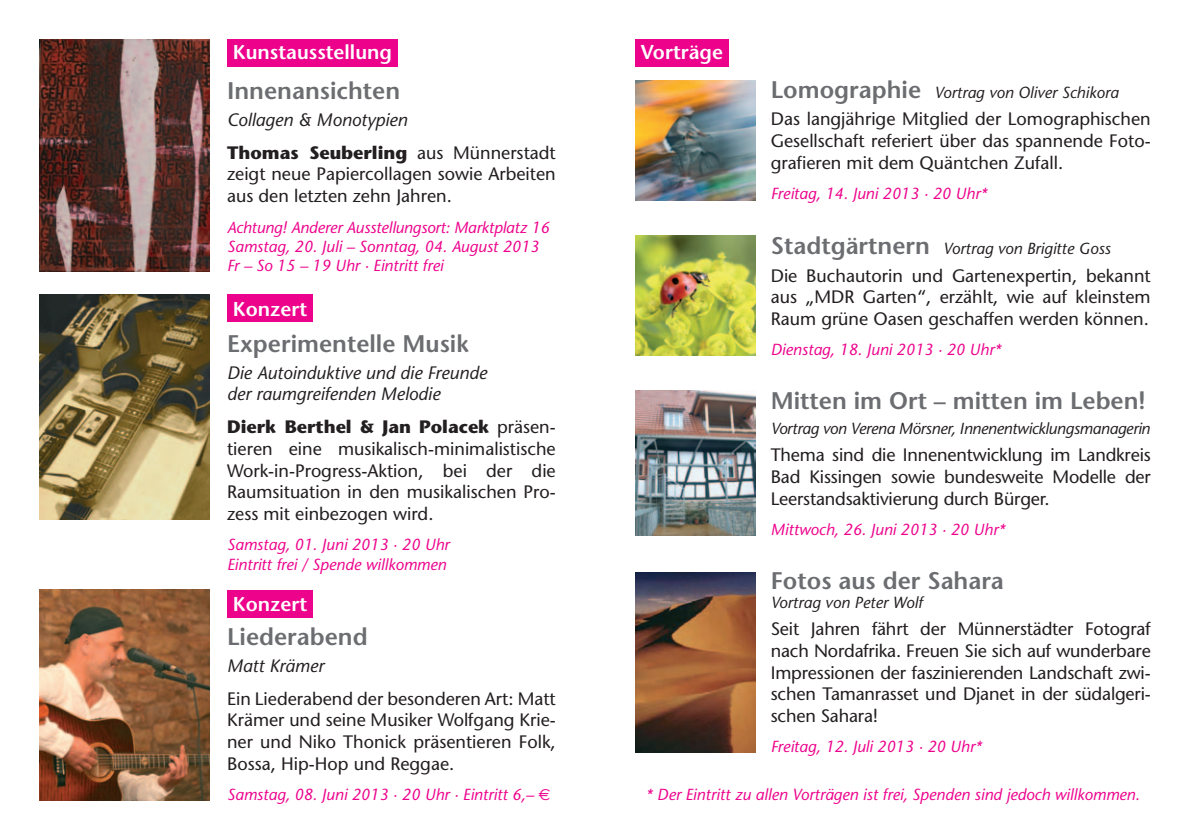
<style>
.page{position:relative;width:1191px;height:840px;background:#fff}
.page>*{position:absolute;margin:0;border:0;box-sizing:border-box;transform-origin:0 0}
.t1{font:600 24px "Stone Sans";color:#6c6d70}
.t2{font:600 20px "Stone Sans";color:#fff}
.t3{font:18px/21.6px "Stone Sans";color:#231f20;text-align:justify}
.t4{font:italic 18px/33px "Stone Sans";color:#231f20}
.t5{font:italic 16px/19.2px "Stone Sans";color:#ed028c}
.t6{font:italic 16px "Stone Sans";color:#231f20}
.t7{font:italic 16px "Stone Sans";letter-spacing:-.02em;color:#231f20}
.s1{font-weight:700;font-style:normal}
.s2{font-style:normal}
.s3{font-weight:700}
.s4{font-family:"Euro Sans";font-style:normal}
.s5{font-weight:600;font-style:normal;font-size:24px;color:#6c6d70}
</style>
<div class="page">
<img style="left:40px;top:40px;width:170px;height:231px">
<img style="left:635px;top:80px;width:120px;height:120px">
<img style="left:635px;top:235px;width:120px;height:120px">
<img style="left:635px;top:390px;width:120px;height:145px">
<img style="left:635px;top:572px;width:120px;height:180px">
<img style="left:40px;top:294px;width:170px;height:225px">
<img style="left:40px;top:589px;width:170px;height:210px">
<div style="left:227px;top:40px;width:171px;height:27px;background:#ed028c"></div>
<div style="left:227px;top:294px;width:86px;height:27px;background:#ed028c"></div>
<div style="left:227px;top:589px;width:86px;height:27px;background:#ed028c"></div>
<div style="left:635px;top:40px;width:93px;height:27px;background:#ed028c"></div>
<p class="t2" style="left:233px;top:40px;width:161px">Kunstausstellung</p>
<h1 class="t1" style="left:227px;top:75px;width:175px">Innenansichten</h1>
<p class="t4" style="left:227px;top:103px;width:330px">Collagen &amp; Monotypien<br><span class="s1">Thomas Seuberling</span> <span class="s2">aus Münnerstadt</span></p>
<p class="t3" style="left:227px;top:163px;width:330px">zeigt neue Papiercollagen sowie Arbeiten aus den letzten zehn Jahren.</p>
<p class="t5" style="left:227px;top:217px;width:324px">Achtung! Anderer Ausstellungsort: Marktplatz 16<br>Samstag, 20. Juli – Sonntag, 04. August 2013<br>Fr – So 15 – 19 Uhr · Eintritt frei</p>
<p class="t2" style="left:233px;top:296px;width:76px">Konzert</p>
<h1 class="t1" style="left:227px;top:328px;width:243px">Experimentelle Musik</h1>
<p class="t4" style="left:227px;top:361px;width:261px;line-height:21.6px">Die Autoinduktive und die Freunde der raumgreifenden Melodie</p>
<p class="t3" style="left:227px;top:416px;width:330px"><span class="s3">Dierk Berthel &amp; Jan Polacek</span> präsen&shy;tieren eine musikalisch-minimalistische Work-in-Progress-Aktion, bei der die Raumsituation in den musikalischen Pro&shy;zess mit einbezogen wird.</p>
<p class="t5" style="left:227px;top:535px;width:224px">Samstag, 01. Juni 2013 · 20 Uhr<br>Eintritt frei / Spende willkommen</p>
<p class="t2" style="left:233px;top:591px;width:76px">Konzert</p>
<h1 class="t1" style="left:227px;top:621px;width:142px">Liederabend</h1>
<p class="t4" style="left:227px;top:648px;width:98px">Matt Krämer</p>
<p class="t3" style="left:227px;top:687px;width:330px">Ein Liederabend der besonderen Art: Matt Krämer und seine Musiker Wolfgang Krie&shy;ner und Niko Thonick präsentieren Folk, Bossa, Hip-Hop und Reggae.</p>
<p class="t5" style="left:227px;top:784px;width:325px">Samstag, 08. Juni 2013 · 20 Uhr · Eintritt 6,– <span class="s4">E</span></p>
<p class="t2" style="left:641px;top:40px;width:84px">Vorträge</p>
<p class="t6" style="left:770px;top:83px;width:349px"><span class="s5">Lomographie</span> Vortrag von Oliver Schikora</p>
<p class="t3" style="left:770px;top:108px;width:381px">Das langjährige Mitglied der Lomographischen Gesellschaft referiert über das spannende Foto&shy;grafieren mit dem Quäntchen Zufall.</p>
<p class="t5" style="left:770px;top:184px;width:218px">Freitag, 14. Juni 2013 · 20 Uhr*</p>
<p class="t6" style="left:770px;top:239px;width:341px"><span class="s5">Stadtgärtnern</span> Vortrag von Brigitte Goss</p>
<p class="t3" style="left:770px;top:264px;width:381px">Die Buchautorin und Gartenexpertin, bekannt aus „MDR Garten“, erzählt, wie auf kleinstem Raum grüne Oasen geschaffen werden können.</p>
<p class="t5" style="left:770px;top:340px;width:232px">Dienstag, 18. Juni 2013 · 20 Uhr*</p>
<h1 class="t1" style="left:770px;top:385px;width:376px">Mitten im Ort – mitten im Leben!</h1>
<p class="t7" style="left:770px;top:418px;width:381px">Vortrag von Verena Mörsner, Innenentwicklungsmanagerin</p>
<p class="t3" style="left:770px;top:444px;width:381px">Thema sind die Innenentwicklung im Landkreis Bad Kissingen sowie bundesweite Modelle der Leerstandsaktivierung durch Bürger.</p>
<p class="t5" style="left:770px;top:519px;width:236px">Mittwoch, 26. Juni 2013 · 20 Uhr*</p>
<h1 class="t1" style="left:770px;top:565px;width:235px">Fotos aus der Sahara</h1>
<p class="t6" style="left:770px;top:592px;width:153px">Vortrag von Peter Wolf</p>
<p class="t3" style="left:770px;top:617px;width:381px">Seit Jahren fährt der Münnerstädter Fotograf nach Nordafrika. Freuen Sie sich auf wunderbare Impressionen der faszinierenden Landschaft zwi&shy;schen Tamanrasset und Djanet in der südalgeri&shy;schen Sahara!</p>
<p class="t5" style="left:770px;top:736px;width:213px">Freitag, 12. Juli 2013 · 20 Uhr*</p>
<p class="t5" style="left:646px;top:784px;width:495px">* Der Eintritt zu allen Vorträgen ist frei, Spenden sind jedoch willkommen.</p>
</div>
